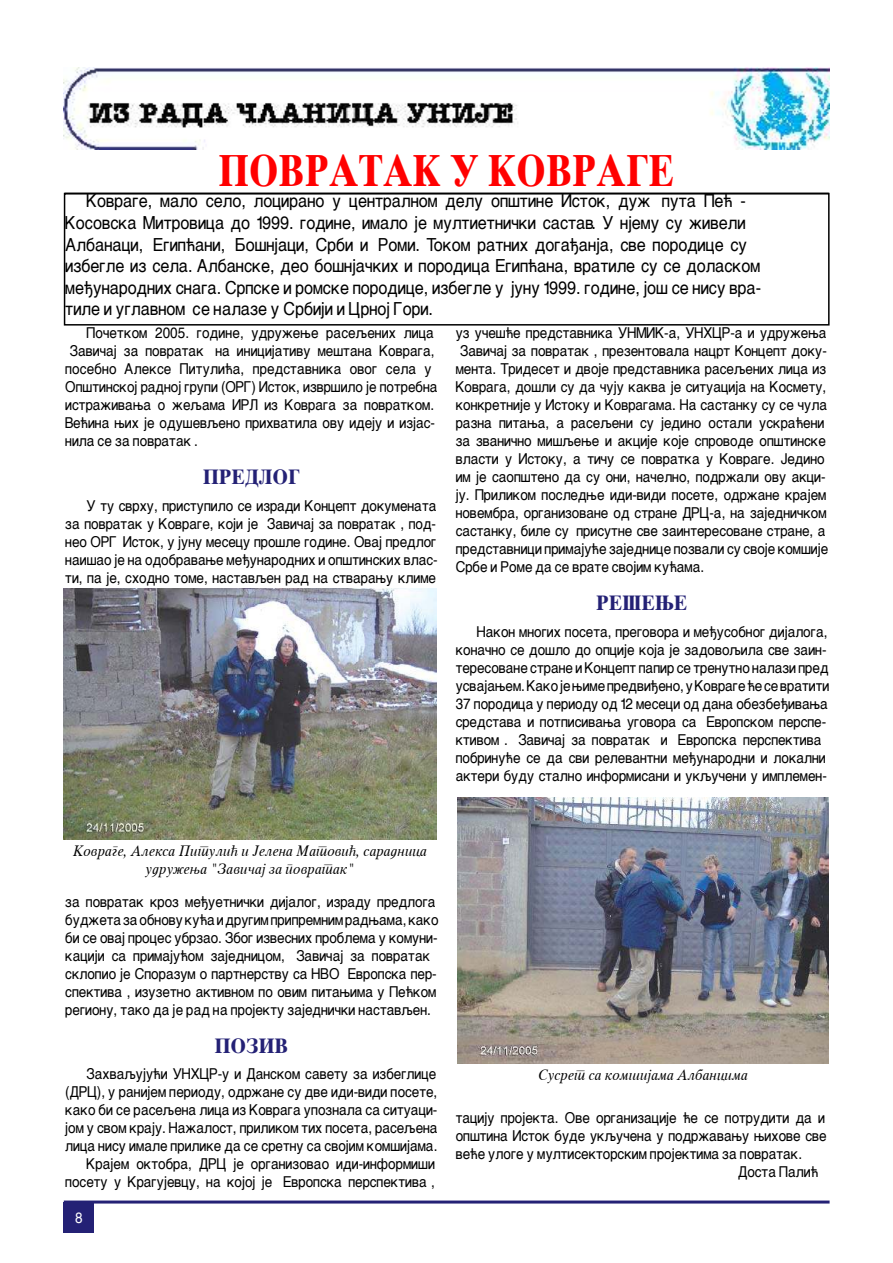
<style>
.page{position:relative;width:893px;height:1263px;background:#fff}
.page>*{position:absolute;margin:0;border:0;box-sizing:border-box;transform-origin:0 0}
.t1{font:700 45px "Cir Times";color:#f00;scale:.8 1}
.t2{font:700 21px "Cir Times";color:#242175;scale:.9 1}
.t3{font:18px/21.6px "Arial Cirilica";color:#000;scale:.9 1}
.t4{font:15px/18px "Arial Cirilica";color:#000;scale:.9 1}
.t5{font:italic 15px/18px "Cir Times";color:#000;text-align:center;scale:.9 1}
.t6{font:15px "Arial Cirilica";color:#fff;scale:.9 1}
</style>
<div class="page">
<div style="left:64px;top:1202px;width:30px;height:31px;background:#242175"></div>
<hr style="left:64px;top:1201px;width:765px;height:3px;background:#242175">
<img style="left:64px;top:68px;width:765px;height:81px">
<svg style="left:63px;top:192px;width:767px;height:134px"></svg>
<img style="left:64px;top:589px;width:372px;height:251px">
<img style="left:457px;top:797px;width:371px;height:267px">
<h1 class="t1" style="left:219px;top:154px;width:571px">POVRATAK U KOVRAGE</h1>
<p class="t3" style="left:65px;top:192px;width:774px;text-indent:21px">Kovrage, malo selo, locirano u centralnom delu op{tine Istok, du` puta Pe} - Kosovska Mitrovica do 1999. godine, imalo je multietni~ki sastav. U njemu su `iveli Albanaci, Egip}ani, Bo{njaci, Srbi i Romi. Tokom ratnih doga|anja, sve porodice su izbegle iz sela. Albanske, deo bo{nja~kih i porodica Egip}ana, vratile su se dolaskom me|unarodnih snaga. Srpske i romske porodice, izbegle u junu 1999. godine, jo{ se nisu vra&shy;tile i uglavnom se nalaze u Srbiji i Crnoj Gori.</p>
<p class="t4" style="left:87px;top:326px;width:387px">Po~etkom 2005. godine, udru`ewe raseqenih lica</p>
<p class="t4" style="left:70px;top:344px;width:407px">Zavi~aj za povratak na inicijativu me{tana Kovraga,</p>
<p class="t4" style="left:65px;top:362px;width:408px">posebno Alekse Pituli}a, predstavnika ovog sela u</p>
<p class="t4" style="left:65px;top:380px;width:415px">Op{tinskoj radnoj grupi (ORG) Istok, izvr{ilo je potrebna</p>
<p class="t4" style="left:65px;top:398px;width:411px">istra`ivawa o `eqama IRL iz Kovraga za povratkom.</p>
<p class="t4" style="left:65px;top:416px;width:412px">Ve}ina wih je odu{evqeno prihvatila ovu ideju i izjas-</p>
<p class="t4" style="left:65px;top:434px;width:149px">nila se za povratak .</p>
<h2 class="t2" style="left:203px;top:469px;width:109px">PREDLOG</h2>
<p class="t4" style="left:65px;top:498px;width:415px;text-align:justify;text-indent:21px">U tu svrhu, pristupilo se izradi Koncept dokumenata za povratak u Kovrage, koji je Zavi~aj za povratak , pod&shy;neo ORG Istok, u junu mesecu pro{le godine. Ovaj predlog nai{ao je na odobravawe me|unarodnih i op{tinskih vlas&shy;ti, pa je, shodno tome, nastavqen rad na stvarawu klime</p>
<p class="t4" style="left:455px;top:326px;width:415px">uz u~e{}e predstavnika UNMIK-a, UNHCR-a i udru`ewa Zavi~aj za povratak , prezentovala nacrt Koncept doku&shy;menta. Trideset i dvoje predstavnika raseqenih lica iz Kovraga, do{li su da ~uju kakva je situacija na Kosmetu, konkretnije u Istoku i Kovragama. Na sastanku su se ~ula razna pitawa, a raseqeni su jedino ostali uskra}eni za zvani~no mi{qewe i akcije koje sprovode op{tinske vlasti u Istoku, a ti~u se povratka u Kovrage. Jedino im je saop{teno da su oni, na~elno, podr`ali ovu akci&shy;ju. Prilikom posledwe idi-vidi posete, odr`ane krajem novembra, organizovane od strane DRC-a, na zajedni~kom sastanku, bile su prisutne sve zainteresovane strane, a predstavnici primaju}e zajednice pozvali su svoje kom{ije Srbe i Rome da se vrate svojim ku}ama.</p>
<h2 class="t2" style="left:596px;top:595px;width:103px">RE[EWE</h2>
<p class="t4" style="left:455px;top:624px;width:416px;text-indent:21px">Nakon mnogih poseta, pregovora i me|usobnog dijaloga, kona~no se do{lo do opcije koja je zadovoqila sve zain&shy;teresovane strane i Koncept papir se trenutno nalazi pred usvajawem.Kakojewimepredvi|eno,uKovrage}esevratiti 37 porodica u periodu od 12 meseci od dana obezbe|ivawa sredstava i potpisivawa ugovora sa Evropskom perspe&shy;ktivom . Zavi~aj za povratak i Evropska perspektiva pobrinu}e se da svi relevantni me|unarodni i lokalni akteri budu stalno informisani i ukqu~eni u implemen-</p>
<p class="t5" style="left:73px;top:844px;width:395px">Kovrage, Aleksa Pituli} i Jelena Matovi}, saradnica udru`ewa "Zavi~aj za povratak"</p>
<p class="t4" style="left:65px;top:894px;width:416px">za povratak kroz me|uetni~ki dijalog, izradu predloga bud`etazaobnovu ku}aidrugimpripremnimradwama, kako bi se ovaj proces ubrzao. Zbog izvesnih problema u komuni&shy;kaciji sa primaju}om zajednicom, Zavi~aj za povratak sklopio je Sporazum o partnerstvu sa NVO Evropska per&shy;spektiva , izuzetno aktivnom po ovim pitawima u Pe}kom regionu, tako da je rad na projektu zajedni~ki nastavqen.</p>
<h2 class="t2" style="left:215px;top:1038px;width:83px">POZIV</h2>
<p class="t4" style="left:65px;top:1066px;width:415px;text-align:right">Zahvaquju}i UNHCR-u i Danskom savetu za izbeglice (DRC), u ranijem periodu, odr`ane su dve idi-vidi posete, kako bi se raseqena lica iz Kovraga upoznala sa situaci&shy;jom u svom kraju. Na`alost, prilikom tih poseta, raseqena lica nisu imale prilike da se sretnu sa svojim kom{ijama.<br>Krajem oktobra, DRC je organizovao idi-informi{i posetu u Kragujevcu, na kojoj je Evropska perspektiva ,</p>
<p class="t6" style="left:75px;top:1212px;width:10px">8</p>
<p class="t5" style="left:538px;top:1067px;width:235px">Susret sa kom{ijama Albancima</p>
<p class="t4" style="left:455px;top:1110px;width:412px">taciju projekta. Ove organizacije }e se potruditi da i</p>
<p class="t4" style="left:455px;top:1128px;width:413px">op{tina Istok bude ukqu~ena u podr`avawu wihove sve</p>
<p class="t4" style="left:455px;top:1146px;width:386px">ve}e uloge u multisektorskim projektima za povratak.</p>
<p class="t4" style="left:738px;top:1164px;width:90px">Dosta Pali}</p>
</div>
